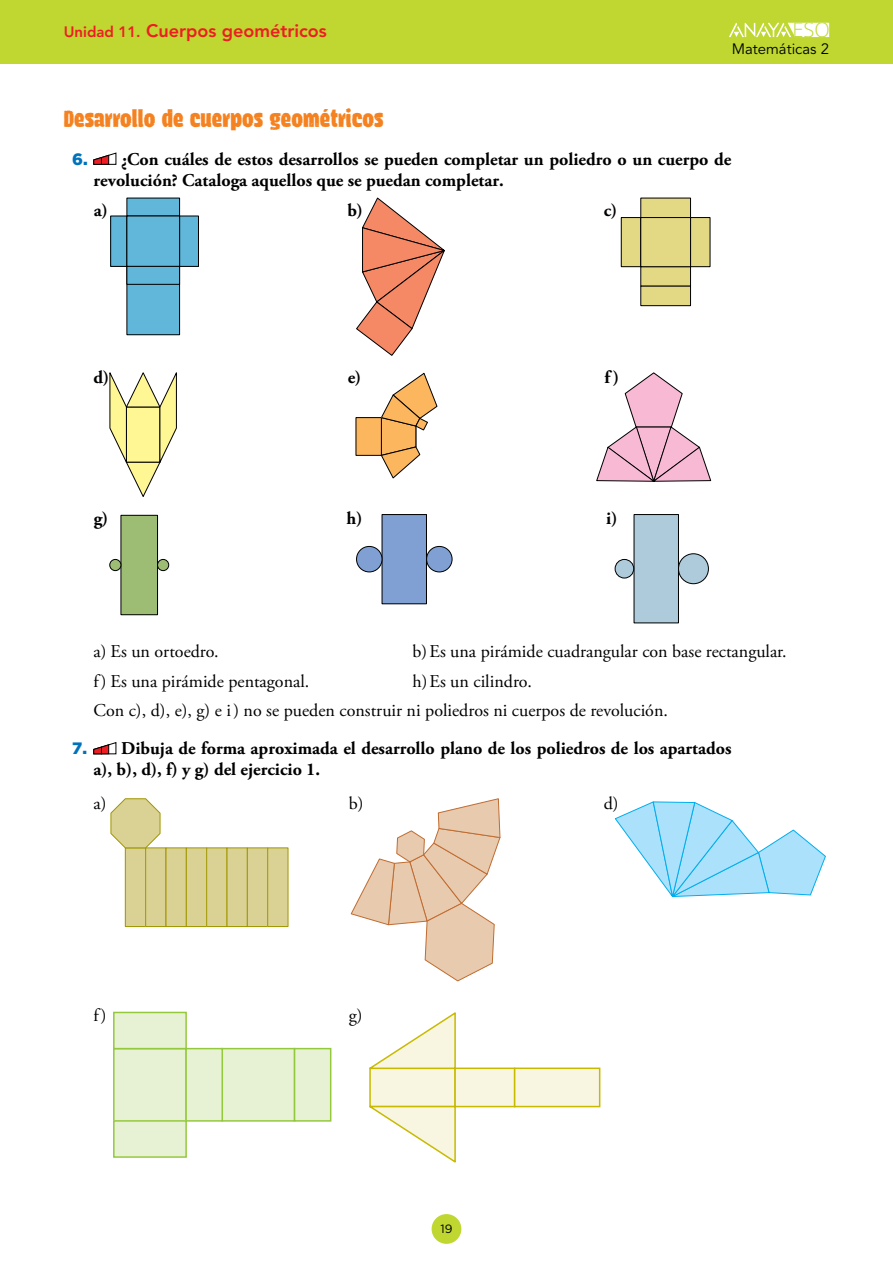
<style>
.page{position:relative;width:893px;height:1263px;background:#fff}
.page>*{position:absolute;margin:0;border:0;box-sizing:border-box;transform-origin:0 0}
.prop_Titul_2{font:700 27px "Navaja";color:#f58220}
.t1{font:300 20.25px "Open Sans";color:#bfd730}
.t2{font:700 18px/21px "Adobe Garamond Pro";color:#000}
.Soluciones_sangrado{font:18px "Adobe Garamond Pro";color:#000}
.t3{font:800 18px "Avenir LT Std";color:#ed1d24}
.t4{font:15px "Avenir LT Std";color:#000}
.t5{font:12px "Gotham";color:#000}
.s1{font-size:15px}
.s2{font-family:"Gotham";font-weight:900;font-size:16.5px;color:#0072bc}
</style>
<div class="page">
<div style="left:0;top:0;width:893px;height:64px;background:#bfd730"></div>
<svg style="left:729px;top:22px;width:100px;height:15px"></svg>
<div style="left:432px;top:1214px;width:29px;height:30px;background:#bfd730;border-radius:50%"></div>
<svg style="left:93px;top:153px;width:23px;height:12px"></svg>
<div style="left:127px;top:198px;width:53px;height:18px;background:#61b7d9"></div>
<div style="left:126px;top:198px;width:54px;height:18px;border:1px solid #000"></div>
<div style="left:127px;top:266px;width:53px;height:69px;background:#61b7d9"></div>
<div style="left:126px;top:266px;width:54px;height:69px;border:1px solid #000"></div>
<div style="left:180px;top:216px;width:18px;height:50px;background:#61b7d9"></div>
<div style="left:179px;top:216px;width:20px;height:51px;border:1px solid #000"></div>
<div style="left:111px;top:216px;width:16px;height:50px;background:#61b7d9"></div>
<div style="left:110px;top:216px;width:17px;height:51px;border:1px solid #000"></div>
<div style="left:127px;top:216px;width:53px;height:50px;background:#61b7d9"></div>
<div style="left:126px;top:216px;width:54px;height:51px;border:1px solid #000"></div>
<div style="left:126px;top:266px;width:54px;height:19px;border:1px solid #000"></div>
<div style="left:690px;top:218px;width:20px;height:49px;background:#e3d884"></div>
<div style="left:690px;top:217px;width:20px;height:50px;border:1px solid #000"></div>
<div style="left:621px;top:218px;width:20px;height:49px;background:#e3d884"></div>
<div style="left:621px;top:217px;width:20px;height:50px;border:1px solid #000"></div>
<div style="left:641px;top:198px;width:49px;height:20px;background:#e3d884"></div>
<div style="left:641px;top:267px;width:49px;height:19px;background:#e3d884"></div>
<div style="left:641px;top:218px;width:49px;height:49px;background:#e3d884"></div>
<div style="left:640px;top:217px;width:51px;height:50px;border:1px solid #000"></div>
<div style="left:641px;top:286px;width:49px;height:20px;background:#e3d884"></div>
<div style="left:640px;top:286px;width:51px;height:20px;border:1px solid #000"></div>
<svg style="left:356px;top:197px;width:89px;height:159px"></svg>
<div style="left:121px;top:515px;width:37px;height:100px;background:#9cbd73"></div>
<div style="left:121px;top:515px;width:37px;height:100px;border:1px solid #000"></div>
<div style="left:110px;top:559px;width:11px;height:12px;background:#9cbd73;border-radius:50%"></div>
<div style="left:109px;top:559px;width:12px;height:12px;border:1px solid #000;border-radius:50%"></div>
<div style="left:158px;top:559px;width:11px;height:12px;background:#9cbd73;border-radius:50%"></div>
<div style="left:157px;top:559px;width:12px;height:12px;border:1px solid #000;border-radius:50%"></div>
<svg style="left:109px;top:372px;width:68px;height:125px"></svg>
<div style="left:382px;top:514px;width:44px;height:90px;background:#80a0d3"></div>
<div style="left:382px;top:514px;width:45px;height:90px;border:1px solid #000"></div>
<div style="left:357px;top:546px;width:25px;height:26px;background:#80a0d3;border-radius:50%"></div>
<div style="left:356px;top:546px;width:26px;height:26px;border:1px solid #000;border-radius:50%"></div>
<div style="left:427px;top:546px;width:25px;height:26px;background:#80a0d3;border-radius:50%"></div>
<div style="left:426px;top:546px;width:26px;height:26px;border:1px solid #000;border-radius:50%"></div>
<svg style="left:381px;top:372px;width:57px;height:107px"></svg>
<div style="left:356px;top:418px;width:25px;height:37px;background:#fcb75e"></div>
<div style="left:356px;top:417px;width:26px;height:39px;border:1px solid #000"></div>
<div style="left:634px;top:514px;width:44px;height:109px;background:#adcbda"></div>
<div style="left:634px;top:514px;width:45px;height:109px;border:1px solid #000"></div>
<div style="left:615px;top:559px;width:19px;height:19px;background:#adcbda;border-radius:50%"></div>
<div style="left:615px;top:559px;width:19px;height:19px;border:1px solid #000;border-radius:50%"></div>
<div style="left:678px;top:554px;width:30px;height:30px;background:#adcbda;border-radius:50%"></div>
<div style="left:678px;top:553px;width:31px;height:31px;border:1px solid #000;border-radius:50%"></div>
<svg style="left:596px;top:372px;width:115px;height:110px"></svg>
<svg style="left:93px;top:742px;width:23px;height:12px"></svg>
<div style="left:125px;top:848px;width:21px;height:78px;background:#dad294"></div>
<div style="left:125px;top:847px;width:21px;height:80px;border:1px solid #a19600"></div>
<div style="left:146px;top:848px;width:20px;height:78px;background:#dad294"></div>
<div style="left:145px;top:847px;width:21px;height:80px;border:1px solid #a19600"></div>
<div style="left:166px;top:848px;width:20px;height:78px;background:#dad294"></div>
<div style="left:186px;top:848px;width:21px;height:78px;background:#dad294"></div>
<div style="left:186px;top:847px;width:21px;height:80px;border:1px solid #a19600"></div>
<div style="left:207px;top:848px;width:20px;height:78px;background:#dad294"></div>
<div style="left:206px;top:847px;width:21px;height:80px;border:1px solid #a19600"></div>
<div style="left:227px;top:848px;width:20px;height:78px;background:#dad294"></div>
<div style="left:247px;top:848px;width:21px;height:78px;background:#dad294"></div>
<div style="left:247px;top:847px;width:21px;height:80px;border:1px solid #a19600"></div>
<div style="left:268px;top:848px;width:20px;height:78px;background:#dad294"></div>
<div style="left:267px;top:847px;width:21px;height:80px;border:1px solid #a19600"></div>
<svg style="left:111px;top:798px;width:50px;height:51px"></svg>
<svg style="left:350px;top:798px;width:151px;height:184px"></svg>
<svg style="left:615px;top:801px;width:211px;height:96px"></svg>
<div style="left:114px;top:1048px;width:72px;height:73px;background:#e7f1d4"></div>
<div style="left:222px;top:1048px;width:73px;height:73px;background:#e7f1d4"></div>
<div style="left:221px;top:1048px;width:74px;height:74px;border:2px solid #95c93d"></div>
<div style="left:295px;top:1048px;width:36px;height:73px;background:#e7f1d4"></div>
<div style="left:294px;top:1048px;width:37px;height:74px;border:2px solid #95c93d"></div>
<div style="left:186px;top:1048px;width:36px;height:73px;background:#e7f1d4"></div>
<div style="left:185px;top:1048px;width:38px;height:74px;border:2px solid #95c93d"></div>
<div style="left:114px;top:1012px;width:72px;height:36px;background:#e7f1d4"></div>
<div style="left:113px;top:1012px;width:74px;height:37px;border:2px solid #95c93d"></div>
<div style="left:114px;top:1121px;width:72px;height:36px;background:#e7f1d4"></div>
<div style="left:113px;top:1120px;width:74px;height:38px;border:2px solid #95c93d"></div>
<div style="left:370px;top:1068px;width:85px;height:38px;background:#f8f5e1"></div>
<div style="left:369px;top:1067px;width:87px;height:40px;border:2px solid #c8ba00"></div>
<svg style="left:369px;top:1012px;width:87px;height:58px"></svg>
<svg style="left:369px;top:1105px;width:88px;height:58px"></svg>
<div style="left:455px;top:1068px;width:60px;height:38px;background:#f8f5e1"></div>
<div style="left:454px;top:1067px;width:61px;height:40px;border:2px solid #c8ba00"></div>
<div style="left:515px;top:1068px;width:85px;height:38px;background:#f8f5e1"></div>
<div style="left:514px;top:1067px;width:86px;height:40px;border:2px solid #c8ba00"></div>
<p class="t3" style="left:64px;top:20px;width:264px"><span class="s1">Unidad 11.</span> Cuerpos geométricos</p>
<p class="t1" style="left:792px;top:16px;width:39px">ESO</p>
<p class="t4" style="left:732px;top:40px;width:99px">Matemáticas 2</p>
<p class="prop_Titul_2" style="left:64px;top:105px;width:321px">Desarrollo de cuerpos geométricos</p>
<p class="t2" style="left:94px;top:149px;width:639px;text-indent:-21px"><span class="s2">6.</span> ¿Con cuáles de estos desarrollos se pueden completar un poliedro o un cuerpo de revolución? Cataloga aquellos que se puedan completar.</p>
<p class="t2" style="left:94px;top:200px;width:16px">a)</p>
<p class="t2" style="left:347px;top:200px;width:17px">b)</p>
<p class="t2" style="left:604px;top:200px;width:15px">c)</p>
<p class="t2" style="left:94px;top:367px;width:17px">d)</p>
<p class="t2" style="left:348px;top:367px;width:15px">e)</p>
<p class="t2" style="left:604px;top:367px;width:16px">f)</p>
<p class="t2" style="left:94px;top:508px;width:16px">g)</p>
<p class="t2" style="left:346px;top:508px;width:17px">h)</p>
<p class="t2" style="left:606px;top:508px;width:13px">i)</p>
<p class="Soluciones_sangrado" style="left:94px;top:640px;width:127px">a) Es un ortoedro.</p>
<p class="Soluciones_sangrado" style="left:412px;top:640px;width:376px">b) Es una pirámide cuadrangular con base rectangular.</p>
<p class="Soluciones_sangrado" style="left:94px;top:670px;width:217px">f) Es una pirámide pentagonal.</p>
<p class="Soluciones_sangrado" style="left:412px;top:670px;width:121px">h) Es un cilindro.</p>
<p class="Soluciones_sangrado" style="left:94px;top:699px;width:576px">Con c), d), e), g) e i) no se pueden construir ni poliedros ni cuerpos de revolución.</p>
<p class="t2" style="left:94px;top:738px;width:639px;text-indent:-21px"><span class="s2">7.</span> Dibuja de forma aproximada el desarrollo plano de los poliedros de los apartados a), b), d), f) y g) del ejercicio 1.</p>
<p class="Soluciones_sangrado" style="left:94px;top:792px;width:15px">a)</p>
<p class="Soluciones_sangrado" style="left:349px;top:792px;width:16px">b)</p>
<p class="Soluciones_sangrado" style="left:604px;top:792px;width:16px">d)</p>
<p class="Soluciones_sangrado" style="left:94px;top:1004px;width:14px">f)</p>
<p class="Soluciones_sangrado" style="left:349px;top:1004px;width:15px">g)</p>
<p class="t5" style="left:440px;top:1221px;width:14px">19</p>
</div>
